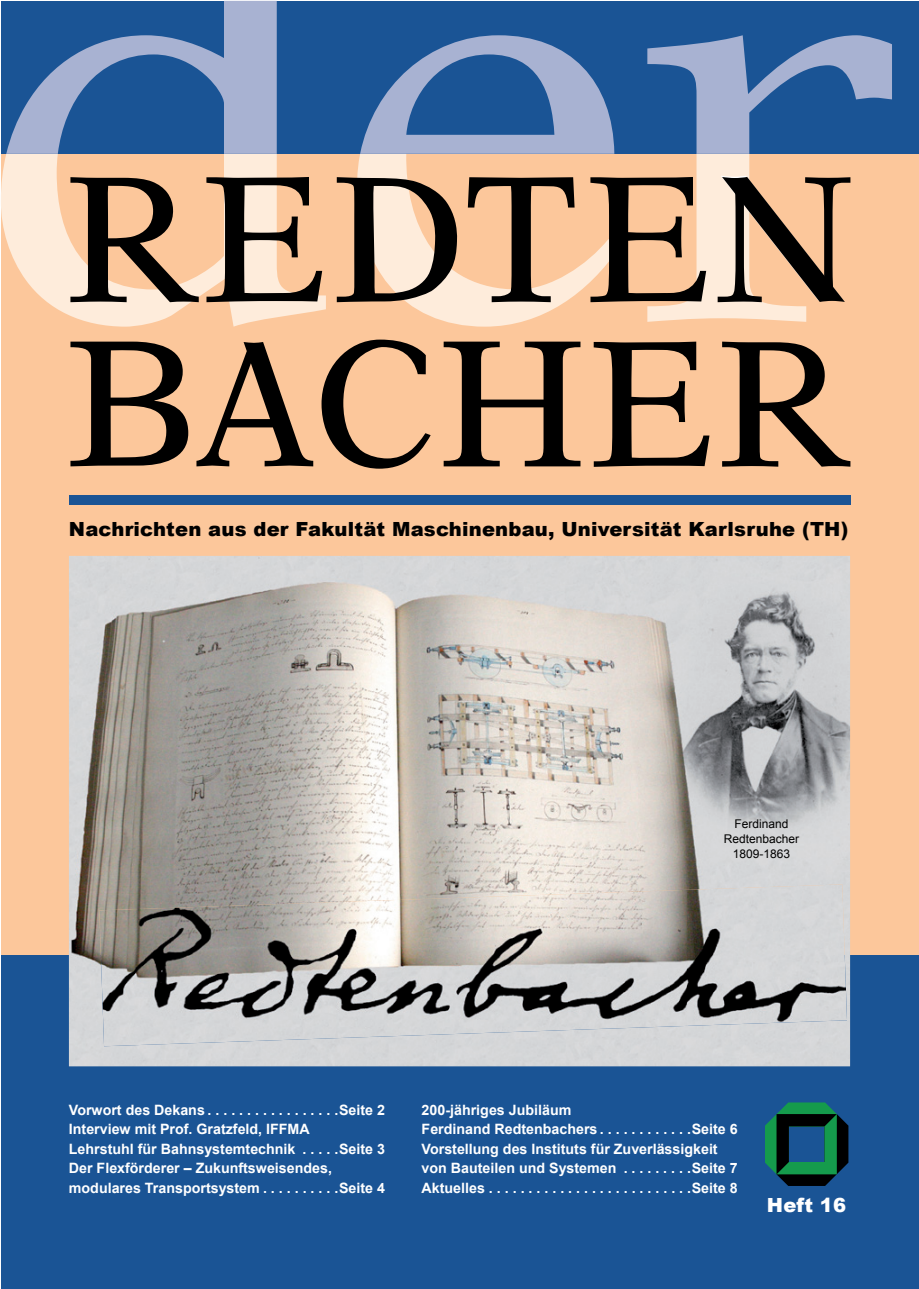
<style>
.page{position:relative;width:919px;height:1289px;background:#fff}
.page>*{position:absolute;margin:0;border:0;box-sizing:border-box;transform-origin:0 0}
.t1{font:900 19.5px "Arial";letter-spacing:.01em;color:#000}
.t2{font:900 19.5px "Arial";letter-spacing:.01em;color:#fff}
.t3{font:700 14.25px/19.5px "Arial";color:#fff}
.t4{font:12px/15px "Arial";color:#000;text-align:center}
</style>
<div class="page">
<div style="left:1px;top:154px;width:917px;height:1133px;background:#fcc79b"></div>
<div style="left:1px;top:1px;width:917px;height:153px;background:#1a5495"></div>
<div style="left:1px;top:955px;width:917px;height:333px;background:#1a5495"></div>
<svg style="left:1px;top:154px;width:325px;height:172px;fill:#feecdb"></svg>
<svg style="left:6px;top:1px;width:271px;height:153px"></svg>
<svg style="left:70px;top:177px;width:129px;height:125px"></svg>
<svg style="left:722px;top:341px;width:128px;height:125px"></svg>
<svg style="left:206px;top:177px;width:116px;height:125px"></svg>
<svg style="left:593px;top:341px;width:116px;height:126px"></svg>
<svg style="left:337px;top:35px;width:554px;height:291px"></svg>
<svg style="left:443px;top:341px;width:137px;height:125px"></svg>
<svg style="left:321px;top:339px;width:109px;height:129px"></svg>
<svg style="left:196px;top:342px;width:117px;height:124px"></svg>
<svg style="left:70px;top:341px;width:118px;height:125px"></svg>
<div style="left:69px;top:495px;width:781px;height:10px;background:#1a5495"></div>
<svg style="left:765px;top:1102px;width:83px;height:83px"></svg>
<img style="left:69px;top:556px;width:781px;height:510px">
<img style="left:99px;top:889px;width:588px;height:157px">
<img style="left:686px;top:884px;width:160px;height:141px">
<h1 class="t1" style="left:69px;top:515px;width:780px">Nachrichten aus der Fakultät Maschinenbau, Universität Karlsruhe (TH)</h1>
<p class="t4" style="left:723px;top:816px;width:77px">Ferdinand<br>Redtenbacher<br>1809-1863</p>
<p class="t3" style="left:69px;top:1100px;width:317px">Vorwort des Dekans . . . . . . . . . . . . . . . . .Seite 2<br>Interview mit Prof. Gratzfeld, IFFMA<br>Lehrstuhl für Bahnsystemtechnik . . . . .Seite 3<br>Der Flexförderer – Zukunftsweisendes, modulares Transportsystem . . . . . . . . . .Seite 4</p>
<p class="t3" style="left:421px;top:1100px;width:317px">200-jähriges Jubiläum<br>Ferdinand Redtenbachers . . . . . . . . . . . .Seite 6<br>Vorstellung des Instituts für Zuverlässigkeit von Bauteilen und Systemen . . . . . . . . .Seite 7<br>Aktuelles . . . . . . . . . . . . . . . . . . . . . . . . . .Seite 8</p>
<h1 class="t2" style="left:766px;top:1191px;width:81px">Heft 16</h1>
</div>
